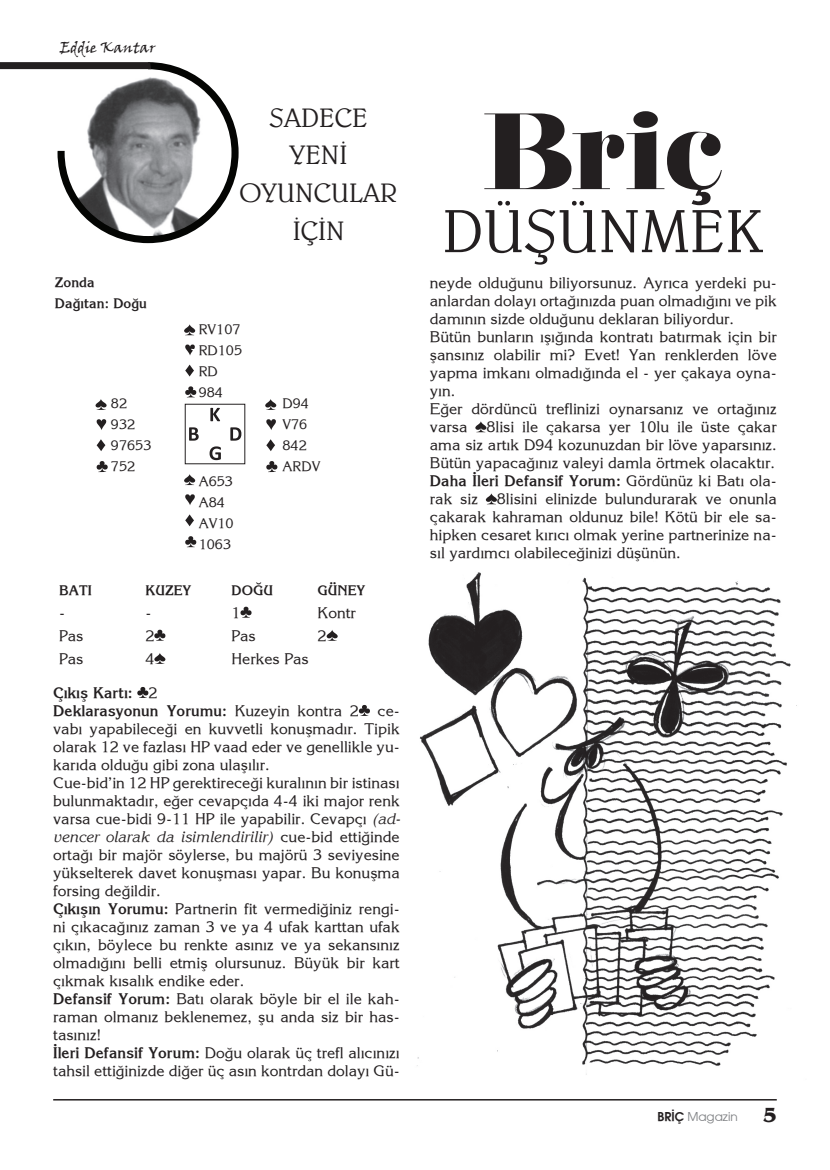
<style>
.page{position:relative;width:830px;height:1170px;background:#fff}
.page>*{position:absolute;margin:0;border:0;box-sizing:border-box;transform-origin:0 0}
.t1{font:900 108px "Nouvelle Vague";color:#231f20}
.t2{font:300 61.5px "Belwe Std";color:#231f20}
.t3{font:300 27px/37.5px "Belwe Std";color:#231f20;text-align:center}
.t4{font:15px/18px "TR Eagles";color:#231f20}
.t5{font:15px "Viner Hand ITC";color:#231f20}
.t6{font:13.5px/21px "TR Eagles";color:#231f20}
.t7{font:700 13.5px/21px "TR Eagles";color:#231f20}
.t8{font:12px "TR Avalon Plain";color:#808285}
.s1{font-weight:700}
.s2{font-style:italic}
.s3{font-family:"TR Avalon";font-weight:700;color:#231f20}
.s4{font-family:"TR Bangkok";font-weight:700;font-size:21px;color:#231f20}
</style>
<div class="page">
<hr style="left:53px;top:1098px;width:723px;height:2px;background:#231f20">
<img style="left:417px;top:572px;width:380px;height:503px">
<svg style="left:240px;top:606px;width:11px;height:11px"></svg>
<svg style="left:154px;top:629px;width:11px;height:11px"></svg>
<svg style="left:326px;top:630px;width:11px;height:10px"></svg>
<svg style="left:154px;top:653px;width:11px;height:10px"></svg>
<svg style="left:137px;top:687px;width:11px;height:11px"></svg>
<svg style="left:359px;top:705px;width:11px;height:11px"></svg>
<svg style="left:475px;top:421px;width:11px;height:11px"></svg>
<svg style="left:485px;top:493px;width:11px;height:11px"></svg>
<svg style="left:95px;top:399px;width:12px;height:11px"></svg>
<svg style="left:97px;top:419px;width:9px;height:11px"></svg>
<svg style="left:97px;top:439px;width:8px;height:12px"></svg>
<svg style="left:97px;top:461px;width:11px;height:11px"></svg>
<div style="left:185px;top:404px;width:60px;height:60px;border:1px solid #231f20"></div>
<svg style="left:210px;top:408px;width:10px;height:13px"></svg>
<svg style="left:189px;top:427px;width:9px;height:13px"></svg>
<svg style="left:230px;top:427px;width:11px;height:13px"></svg>
<svg style="left:209px;top:446px;width:12px;height:14px"></svg>
<svg style="left:184px;top:474px;width:11px;height:11px"></svg>
<svg style="left:185px;top:494px;width:10px;height:11px"></svg>
<svg style="left:185px;top:514px;width:9px;height:12px"></svg>
<svg style="left:185px;top:536px;width:11px;height:11px"></svg>
<svg style="left:184px;top:324px;width:11px;height:11px"></svg>
<svg style="left:185px;top:344px;width:10px;height:11px"></svg>
<svg style="left:185px;top:364px;width:9px;height:12px"></svg>
<svg style="left:185px;top:386px;width:11px;height:11px"></svg>
<svg style="left:265px;top:399px;width:11px;height:11px"></svg>
<svg style="left:266px;top:419px;width:10px;height:11px"></svg>
<svg style="left:266px;top:439px;width:9px;height:12px"></svg>
<svg style="left:266px;top:461px;width:11px;height:11px"></svg>
<svg style="left:0;top:62px;width:238px;height:181px"></svg>
<svg style="left:691px;top:188px;width:19px;height:17px"></svg>
<p class="t5" style="left:60px;top:38px;width:97px">Eddie Kantar</p>
<h3 class="t3" style="left:239px;top:99px;width:160px">SADECE<br>YENİ<br>OYUNCULAR<br>İÇİN</h3>
<h1 class="t1" style="left:481px;top:94px;width:243px">Bric</h1>
<h2 class="t2" style="left:442px;top:195px;width:322px">DÜŞÜNMEK</h2>
<p class="t7" style="left:55px;top:271px;width:94px">Zonda<br>Dağıtan: Doğu</p>
<p class="t6" style="left:198px;top:319px;width:45px">RV107<br>RD105<br>RD<br>984</p>
<p class="t6" style="left:111px;top:392px;width:42px">82<br>932<br>97653<br>752</p>
<p class="t6" style="left:282px;top:392px;width:39px">D94<br>V76<br>842<br>ARDV</p>
<p class="t6" style="left:198px;top:470px;width:36px">A653<br>A84<br>AV10<br>1063</p>
<p class="t7" style="left:59px;top:579px;width:34px">BATI</p>
<p class="t7" style="left:145px;top:579px;width:47px">KUZEY</p>
<p class="t7" style="left:231px;top:579px;width:43px">DOĞU</p>
<p class="t7" style="left:317px;top:579px;width:49px">GÜNEY</p>
<p class="t4" style="left:59px;top:603px;width:7px">-</p>
<p class="t4" style="left:145px;top:603px;width:7px">-</p>
<p class="t4" style="left:231px;top:603px;width:10px">1</p>
<p class="t4" style="left:317px;top:603px;width:40px">Kontr</p>
<p class="t4" style="left:59px;top:626px;width:26px">Pas</p>
<p class="t4" style="left:145px;top:626px;width:10px">2</p>
<p class="t4" style="left:231px;top:626px;width:26px">Pas</p>
<p class="t4" style="left:317px;top:626px;width:10px">2</p>
<p class="t4" style="left:59px;top:649px;width:26px">Pas</p>
<p class="t4" style="left:145px;top:649px;width:10px">4</p>
<p class="t4" style="left:231px;top:649px;width:79px">Herkes Pas</p>
<p class="t4" style="left:53px;top:683px;width:348px"><span class="s1">Çıkış Kartı:</span> 2<br><span class="s1">Deklarasyonun Yorumu:</span> Kuzeyin kontra 2 ce&shy;vabı yapabileceği en kuvvetli konuşmadır. Tipik olarak 12 ve fazlası HP vaad eder ve genellikle yu&shy;karıda olduğu gibi zona ulaşılır.<br>Cue-bid’in 12 HP gerektireceği kuralının bir istinası bulunmaktadır, eğer cevapçıda 4-4 iki major renk varsa cue-bidi 9-11 HP ile yapabilir. Cevapçı <span class="s2">(ad&shy;vencer olarak da isimlendirilir)</span> cue-bid ettiğinde ortağı bir majör söylerse, bu majörü 3 seviyesine yükselterek davet konuşması yapar. Bu konuşma forsing değildir.<br><span class="s1">Çıkışın Yorumu:</span> Partnerin fit vermediğiniz rengi&shy;ni çıkacağınız zaman 3 ve ya 4 ufak karttan ufak çıkın, böylece bu renkte asınız ve ya sekansınız olmadığını belli etmiş olursunuz. Büyük bir kart çıkmak kısalık endike eder.<br><span class="s1">Defansif Yorum:</span> Batı olarak böyle bir el ile kah&shy;raman olmanız beklenemez, şu anda siz bir has&shy;tasınız!<br><span class="s1">İleri Defansif Yorum:</span> Doğu olarak üç trefl alıcınızı tahsil ettiğinizde diğer üç asın kontrdan dolayı Gü-</p>
<p class="t4" style="left:429px;top:274px;width:348px">neyde olduğunu biliyorsunuz. Ayrıca yerdeki pu&shy;anlardan dolayı ortağınızda puan olmadığını ve pik damının sizde olduğunu deklaran biliyordur.<br>Bütün bunların ışığında kontratı batırmak için bir şansınız olabilir mi? Evet! Yan renklerden löve yapma imkanı olmadığında el - yer çakaya oyna&shy;yın.<br>Eğer dördüncü treflinizi oynarsanız ve ortağınız varsa</p>
<p class="t4" style="left:429px;top:418px;width:348px;text-indent:56px">8lisi ile çakarsa yer 10lu ile üste çakar ama siz artık D94 kozunuzdan bir löve yaparsınız.<br>Bütün yapacağınız valeyi damla örtmek olacaktır.<br><span class="s1">Daha İleri Defansif Yorum:</span> Gördünüz ki Batı ola&shy;rak siz</p>
<p class="t4" style="left:429px;top:490px;width:348px;text-align:justify;text-indent:67px">8lisini elinizde bulundurarak ve onunla çakarak kahraman oldunuz bile! Kötü bir ele sa&shy;hipken cesaret kırıcı olmak yerine partnerinize na&shy;sıl yardımcı olabileceğinizi düşünün.</p>
<p class="t8" style="left:657px;top:1109px;width:121px"><span class="s3">BRİÇ</span> Magazin <span class="s4">5</span></p>
</div>
